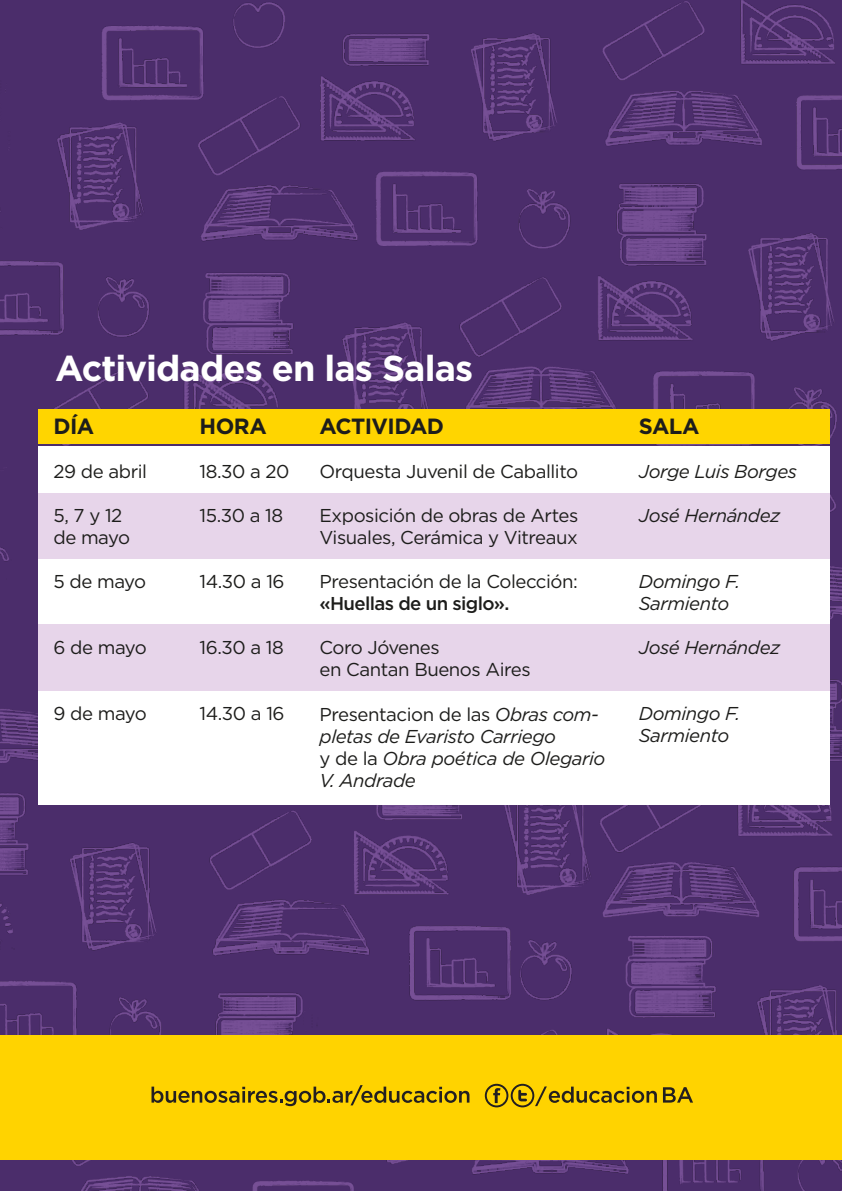
<style>
.page{position:relative;width:842px;height:1191px;background:#fff}
.page>*{position:absolute;margin:0;border:0;box-sizing:border-box;transform-origin:0 0}
.t1{font:700 36px "Gotham";letter-spacing:-.025em;color:#fff}
.t2{font:700 22px "Gotham";letter-spacing:-.025em;color:#1d1d1b}
.t3{font:18.6px/22px "Gotham";letter-spacing:-.025em;color:#1d1d1b}
.t4{font:italic 18.6px/22px "Gotham";letter-spacing:-.025em;color:#1d1d1b}
.t5{font:500 18.6px "Gotham";letter-spacing:-.035em;color:#1d1d1b}
.s1{font-style:normal}
</style>
<div class="page">
<img style="left:0;top:1px;width:842px;height:1190px">
<div style="left:0;top:1035px;width:842px;height:124px;background:#ffd300"></div>
<div style="left:38px;top:446px;width:792px;height:358px;background:#fff"></div>
<div style="left:38px;top:409px;width:792px;height:34px;background:#ffd500"></div>
<div style="left:38px;top:494px;width:792px;height:65px;background:#e7d5ea"></div>
<div style="left:38px;top:624px;width:792px;height:66px;background:#e7d5ea"></div>
<svg style="left:151px;top:1085px;width:318px;height:21px"></svg>
<svg style="left:485px;top:1083px;width:172px;height:24px"></svg>
<svg style="left:663px;top:1087px;width:30px;height:15px"></svg>
<h1 class="t1" style="left:55px;top:344px;width:420px">Actividades en las Salas</h1>
<p class="t2" style="left:53px;top:412px;width:42px">DÍA</p>
<p class="t3" style="left:53px;top:460px;width:95px">29 de abril</p>
<p class="t3" style="left:53px;top:504px;width:78px">5, 7 y 12 de mayo</p>
<p class="t3" style="left:53px;top:570px;width:94px">5 de mayo</p>
<p class="t2" style="left:200px;top:412px;width:69px">HORA</p>
<p class="t3" style="left:200px;top:460px;width:91px">18.30 a 20</p>
<p class="t3" style="left:200px;top:504px;width:85px">15.30 a 18</p>
<p class="t2" style="left:319px;top:412px;width:126px">ACTIVIDAD</p>
<p class="t3" style="left:319px;top:460px;width:260px">Orquesta Juvenil de Caballito</p>
<p class="t3" style="left:319px;top:504px;width:260px">Exposición de obras de Artes<br>Visuales, Cerámica y Vitreaux</p>
<p class="t3" style="left:319px;top:570px;width:260px">Presentación de la Colección:</p>
<p class="t5" style="left:319px;top:591px;width:191px">«Huellas de un siglo».</p>
<p class="t3" style="left:319px;top:636px;width:213px">Coro Jóvenes<br>en Cantan Buenos Aires</p>
<p class="t4" style="left:319px;top:702px;width:287px"><span class="s1">Presentacion de las</span> Obras com&shy;pletas de Evaristo Carriego<br><span class="s1">y de la</span> Obra poética de Olegario<br>V. Andrade</p>
<p class="t3" style="left:200px;top:570px;width:86px">14.30 a 16</p>
<p class="t3" style="left:53px;top:636px;width:95px">6 de mayo</p>
<p class="t3" style="left:200px;top:636px;width:86px">16.30 a 18</p>
<p class="t3" style="left:53px;top:702px;width:95px">9 de mayo</p>
<p class="t3" style="left:200px;top:702px;width:86px">14.30 a 16</p>
<p class="t2" style="left:639px;top:412px;width:62px">SALA</p>
<p class="t4" style="left:639px;top:460px;width:160px">Jorge Luis Borges</p>
<p class="t4" style="left:639px;top:504px;width:143px">José Hernández</p>
<p class="t4" style="left:639px;top:570px;width:103px">Domingo F.<br>Sarmiento</p>
<p class="t4" style="left:639px;top:636px;width:143px">José Hernández</p>
<p class="t4" style="left:639px;top:702px;width:103px">Domingo F.<br>Sarmiento</p>
</div>
